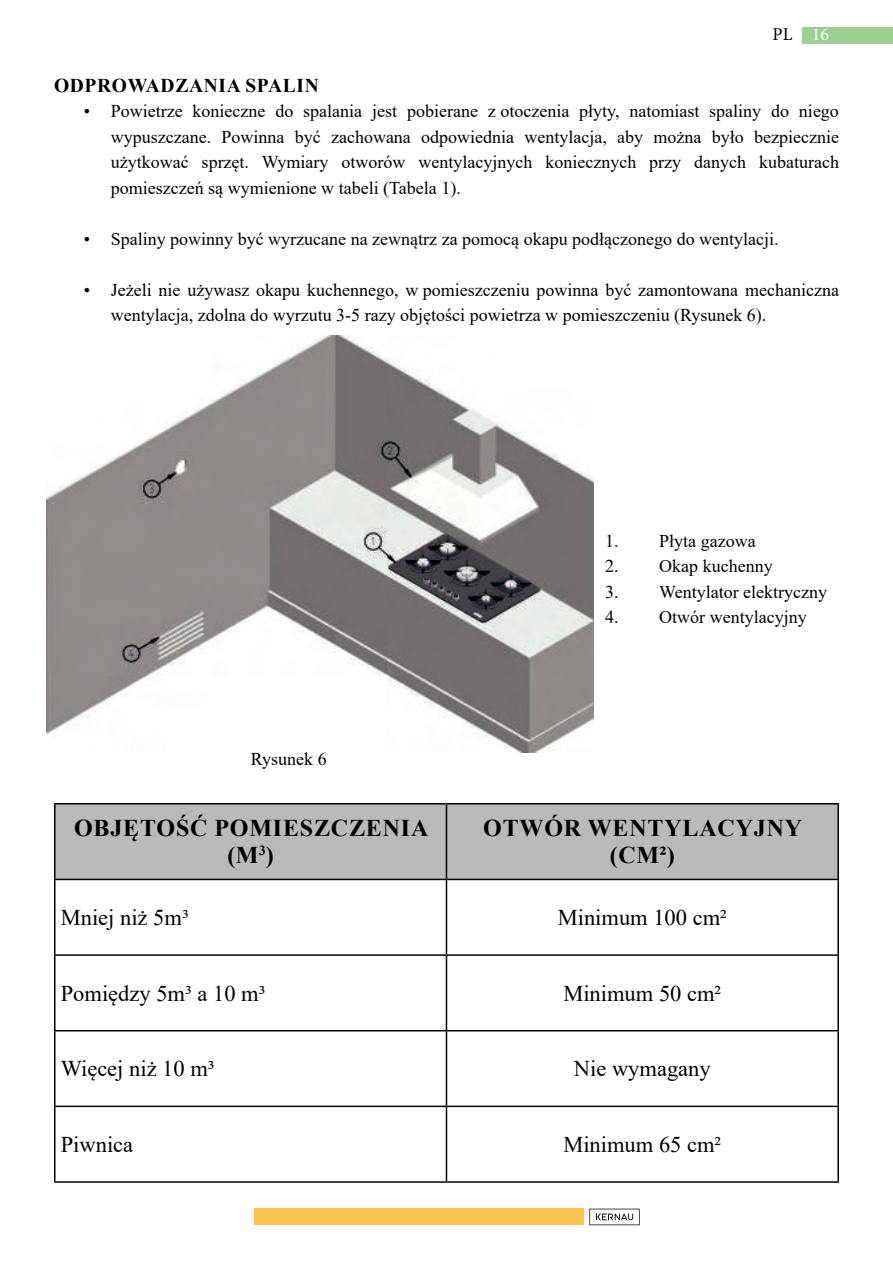
<style>
.page{position:relative;width:893px;height:1263px;background:#fff}
.page>*{position:absolute;margin:0;border:0;box-sizing:border-box;transform-origin:0 0}
.TABELA_TYTUŁ{font:700 24px/27px "Times New Roman";letter-spacing:.035em;color:#000;text-align:center}
.TABELA_ZWYKŁY_ŚRODEK{font:22.5px "Times New Roman";color:#000}
.TABELA_ZWYKŁY{font:22.5px "Times New Roman";color:#000}
.PODROZDZIAŁY{font:700 19.5px "Times New Roman";letter-spacing:.035em;color:#000}
.ZWYKŁY{font:18px/25.5px "Times New Roman";color:#000;text-align:justify}
.t1{font:18px "Minion Pro";color:#000}
.s1{color:#fff}
</style>
<div class="page">
<div style="left:802px;top:27px;width:91px;height:17px;background:#9bd091"></div>
<div style="left:254px;top:1209px;width:330px;height:16px;background:#fec34d"></div>
<svg style="left:589px;top:1209px;width:51px;height:16px"></svg>
<img style="left:47px;top:336px;width:547px;height:417px">
<div style="left:56px;top:804px;width:781px;height:75px;background:#bababa"></div>
<hr style="left:54px;top:803px;width:392px;height:1px;background:#000">
<hr style="left:54px;top:804px;width:2px;height:75px;background:#000">
<hr style="left:446px;top:803px;width:393px;height:1px;background:#000">
<hr style="left:446px;top:804px;width:1px;height:75px;background:#000">
<hr style="left:837px;top:804px;width:2px;height:75px;background:#000">
<hr style="left:54px;top:879px;width:392px;height:1px;background:#000">
<hr style="left:54px;top:880px;width:2px;height:74px;background:#000">
<hr style="left:446px;top:879px;width:393px;height:1px;background:#000">
<hr style="left:446px;top:880px;width:1px;height:74px;background:#000">
<hr style="left:837px;top:880px;width:2px;height:74px;background:#000">
<hr style="left:54px;top:954px;width:392px;height:2px;background:#000">
<hr style="left:54px;top:956px;width:2px;height:74px;background:#000">
<hr style="left:446px;top:954px;width:393px;height:2px;background:#000">
<hr style="left:446px;top:956px;width:1px;height:74px;background:#000">
<hr style="left:837px;top:956px;width:2px;height:74px;background:#000">
<hr style="left:54px;top:1030px;width:392px;height:1px;background:#000">
<hr style="left:54px;top:1031px;width:2px;height:74px;background:#000">
<hr style="left:446px;top:1030px;width:393px;height:1px;background:#000">
<hr style="left:446px;top:1031px;width:1px;height:74px;background:#000">
<hr style="left:837px;top:1031px;width:2px;height:74px;background:#000">
<hr style="left:54px;top:1105px;width:392px;height:2px;background:#000">
<hr style="left:54px;top:1107px;width:2px;height:74px;background:#000">
<hr style="left:446px;top:1105px;width:393px;height:2px;background:#000">
<hr style="left:446px;top:1107px;width:1px;height:74px;background:#000">
<hr style="left:837px;top:1107px;width:2px;height:74px;background:#000">
<hr style="left:54px;top:1181px;width:392px;height:2px;background:#000">
<hr style="left:446px;top:1181px;width:393px;height:2px;background:#000">
<p class="t1" style="left:773px;top:22px;width:58px">PL <span class="s1">16</span></p>
<p class="PODROZDZIAŁY" style="left:54px;top:71px;width:266px">ODPROWADZANIA SPALIN</p>
<p class="ZWYKŁY" style="left:111px;top:98px;width:730px;text-indent:-27px">• Powietrze konieczne do spalania jest pobierane z otoczenia płyty, natomiast spaliny do niego wypuszczane. Powinna być zachowana odpowiednia wentylacja, aby można było bezpiecznie użytkować sprzęt. Wymiary otworów wentylacyjnych koniecznych przy danych kubaturach pomieszczeń są wymienione w tabeli (Tabela 1).</p>
<p class="ZWYKŁY" style="left:84px;top:226px;width:696px">• Spaliny powinny być wyrzucane na zewnątrz za pomocą okapu podłączonego do wentylacji.</p>
<p class="ZWYKŁY" style="left:111px;top:277px;width:730px;text-indent:-27px">• Jeżeli nie używasz okapu kuchennego, w pomieszczeniu powinna być zamontowana mechaniczna wentylacja, zdolna do wyrzutu 3-5 razy objętości powietrza w pomieszczeniu (Rysunek 6).</p>
<p class="ZWYKŁY" style="left:251px;top:746px;width:77px">Rysunek 6</p>
<p class="ZWYKŁY" style="left:605px;top:527px;width:152px">1. Płyta gazowa</p>
<p class="ZWYKŁY" style="left:605px;top:553px;width:169px">2. Okap kuchenny</p>
<p class="ZWYKŁY" style="left:605px;top:578px;width:224px">3. Wentylator elektryczny</p>
<p class="ZWYKŁY" style="left:605px;top:604px;width:203px">4. Otwór wentylacyjny</p>
<p class="TABELA_TYTUŁ" style="left:74px;top:814px;width:356px">OBJĘTOŚĆ POMIESZCZENIA (M<sup>3</sup>)</p>
<p class="TABELA_TYTUŁ" style="left:483px;top:814px;width:321px">OTWÓR WENTYLACYJNY (CM²)</p>
<p class="TABELA_ZWYKŁY" style="left:61px;top:902px;width:130px">Mniej niż 5m³</p>
<p class="TABELA_ZWYKŁY_ŚRODEK" style="left:558px;top:902px;width:171px">Minimum 100 cm²</p>
<p class="TABELA_ZWYKŁY" style="left:61px;top:977px;width:206px">Pomiędzy 5m³ a 10 m³</p>
<p class="TABELA_ZWYKŁY_ŚRODEK" style="left:563px;top:977px;width:160px">Minimum 50 cm²</p>
<p class="TABELA_ZWYKŁY" style="left:61px;top:1053px;width:155px">Więcej niż 10 m³</p>
<p class="TABELA_ZWYKŁY_ŚRODEK" style="left:574px;top:1053px;width:138px">Nie wymagany</p>
<p class="TABELA_ZWYKŁY" style="left:61px;top:1128px;width:74px">Piwnica</p>
<p class="TABELA_ZWYKŁY_ŚRODEK" style="left:563px;top:1128px;width:160px">Minimum 65 cm²</p>
</div>
